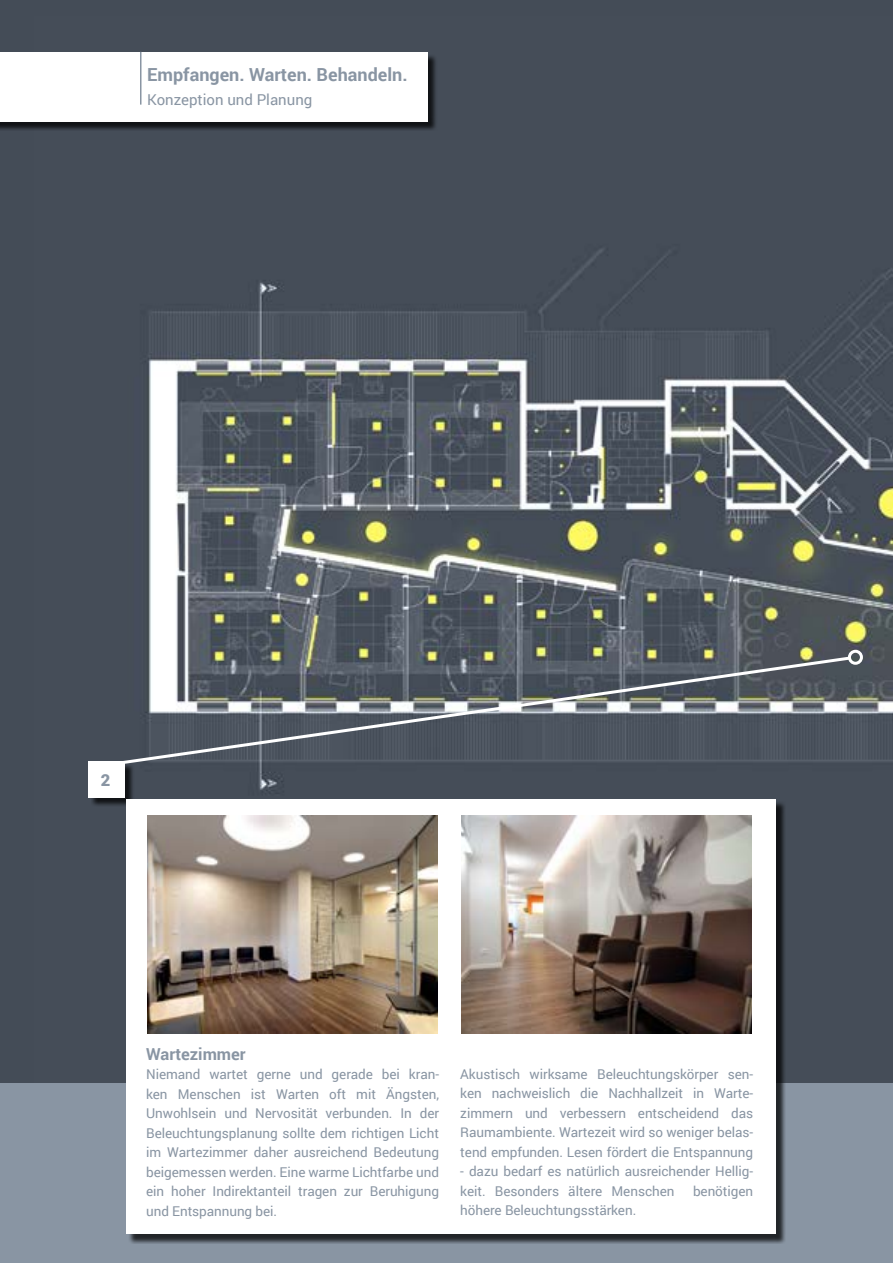
<style>
.page{position:relative;width:893px;height:1263px;background:#444c57}
.page>*{position:absolute;margin:0;border:0;box-sizing:border-box;transform-origin:0 0}
.t1{font:700 18px "Roboto";color:#8995a3}
.t2{font:700 16.5px "Roboto";color:#8995a3}
.t3{font:900 16.5px "Roboto";color:#8995a3}
.t4{font:15px "Roboto";color:#8995a3}
.t5{font:13.5px/19.5px "Roboto";letter-spacing:-.005em;color:#8995a3;text-align:justify}
</style>
<div class="page">
<img style="left:88px;top:52px;width:805px;height:750px">
<div style="left:0;top:1083px;width:893px;height:180px;background:#8995a3"></div>
<div style="left:0;top:54px;width:437px;height:77px;background:#000;opacity:.75"></div>
<div style="left:0;top:52px;width:427px;height:69px;background:#fff"></div>
<div style="left:91px;top:763px;width:43px;height:44px;background:#000;opacity:.75"></div>
<div style="left:89px;top:761px;width:36px;height:36px;background:#fff"></div>
<hr style="left:140px;top:52px;width:1px;height:53px;background:#8995a3">
<div style="left:128px;top:802px;width:657px;height:442px;background:#000;opacity:.75"></div>
<div style="left:126px;top:799px;width:649px;height:435px;background:#fff"></div>
<svg style="left:115px;top:655px;width:738px;height:111px"></svg>
<div style="left:848px;top:650px;width:15px;height:15px;border:3px solid #fff;border-radius:50%"></div>
<img style="left:147px;top:815px;width:291px;height:218px">
<img style="left:461px;top:815px;width:291px;height:218px">
<h1 class="t1" style="left:147px;top:61px;width:262px">Empfangen. Warten. Behandeln.</h1>
<p class="t4" style="left:147px;top:89px;width:167px">Konzeption und Planung</p>
<p class="t3" style="left:101px;top:769px;width:11px">2</p>
<p class="t2" style="left:146px;top:1042px;width:101px">Wartezimmer</p>
<p class="t5" style="left:146px;top:1064px;width:294px">Niemand wartet gerne und gerade bei kran&shy;ken Menschen ist Warten oft mit Ängsten, Unwohlsein und Nervosität verbunden. In der Beleuchtungsplanung sollte dem richtigen Licht im Wartezimmer daher ausreichend Bedeutung beigemessen werden. Eine warme Lichtfarbe und ein hoher Indirektanteil tragen zur Beruhigung und Entspannung bei.</p>
<p class="t5" style="left:460px;top:1063px;width:294px">Akustisch wirksame Beleuchtungskörper sen&shy;ken nachweislich die Nachhallzeit in Warte&shy;zimmern und verbessern entscheidend das Raumambiente. Wartezeit wird so weniger belas&shy;tend empfunden. Lesen fördert die Entspannung</p>
<p class="t5" style="left:460px;top:1161px;width:294px">- dazu bedarf es natürlich ausreichender Hellig&shy;keit. Besonders ältere Menschen</p>
<p class="t5" style="left:693px;top:1180px;width:62px">benötigen</p>
<p class="t5" style="left:460px;top:1200px;width:177px">höhere Beleuchtungsstärken.</p>
</div>
